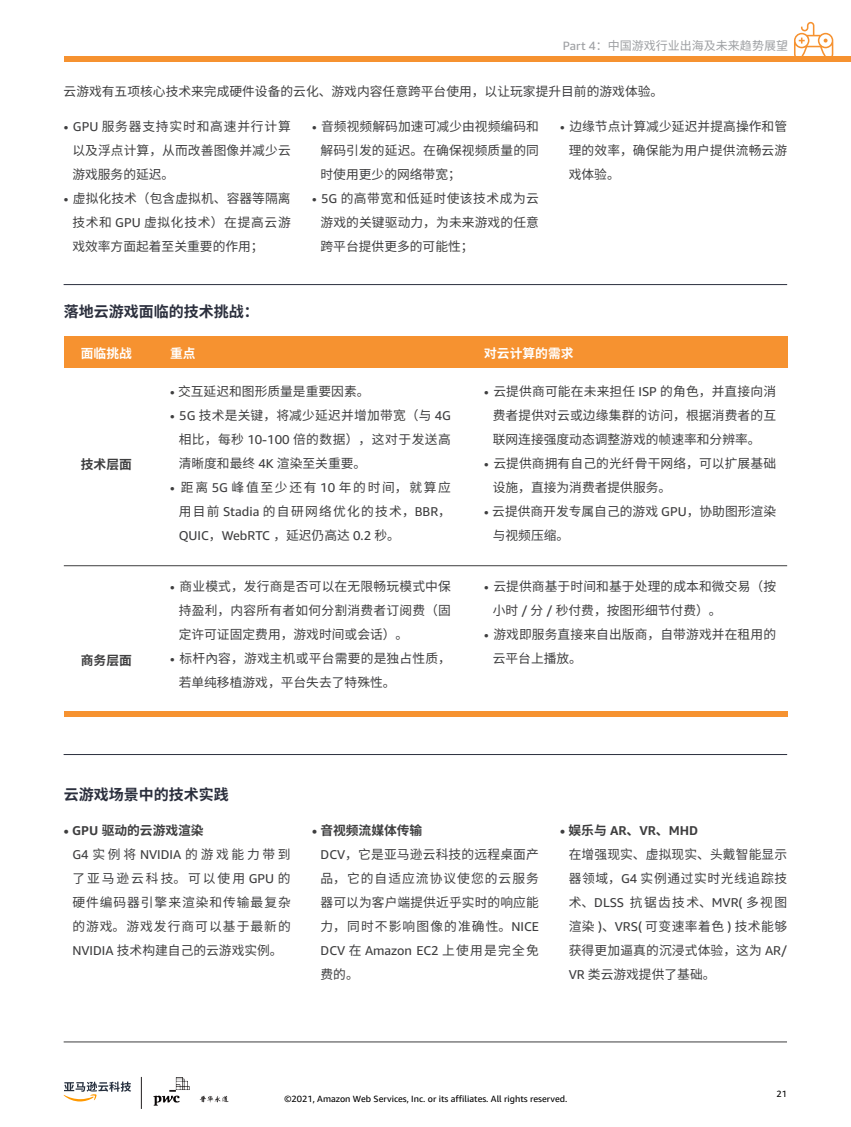
<style>
.page{position:relative;width:851px;height:1127px;background:#fff}
.page>*{position:absolute;margin:0;border:0;box-sizing:border-box;transform-origin:0 0}
.t1{font:700 15px "Source Han Sans CN";color:#2b2f3d}
.t2{font:12.75px/24px "Source Han Sans CN";letter-spacing:.01em;color:#3e3e3f;text-align:justify}
.t3{font:12.75px/24px "Source Han Sans CN";letter-spacing:.08em;color:#3e3e3f}
.t4{font:12.75px/24px "Source Han Sans CN";letter-spacing:.115em;color:#3e3e3f;text-align:right}
.t5{font:12.75px "Amazon Ember";color:#3e3e3f}
.t6{font:700 12.75px "Source Han Sans CN";color:#fff}
.t7{font:700 12.75px "Amazon Ember";color:#3e3e3f}
.t8{font:700 12.75px "Source Han Sans CN";color:#3e3e3f}
.t9{font:12px "Source Han Sans CN";color:#9d9fa2}
.t10{font:9px "Amazon Ember";color:#000}
.s1{font-family:"Amazon Ember"}
.s2{font-family:"Source Han Sans CN"}
.s3{font-family:"Amazon Ember";font-weight:700}
.s4{font-weight:700}
</style>
<div class="page">
<div style="left:64px;top:57px;width:786px;height:5px;background:#f69230"></div>
<svg style="left:63px;top:1081px;width:68px;height:20px"></svg>
<hr style="left:141px;top:1077px;width:1px;height:32px;background:#231f20">
<img style="left:153px;top:1077px;width:75px;height:28px">
<hr style="left:64px;top:1041px;width:722px;height:1px;background:#3e3e3f">
<svg style="left:793px;top:22px;width:40px;height:35px"></svg>
<div style="left:64px;top:336px;width:723px;height:32px;background:#f69230"></div>
<div style="left:64px;top:711px;width:723px;height:5px;background:#f69230"></div>
<hr style="left:64px;top:565px;width:723px;height:1px;background:#3e3e3f">
<hr style="left:64px;top:284px;width:723px;height:1px;background:#2b2f3d">
<hr style="left:64px;top:754px;width:723px;height:1px;background:#2b2f3d">
<p class="t9" style="left:562px;top:39px;width:227px"><span class="s1">Part 4</span>：中国游戏行业出海及未来趋势展望</p>
<p class="t2" style="left:64px;top:80px;width:601px">云游戏有五项核心技术来完成硬件设备的云化、游戏内容任意跨平台使用，以让玩家提升目前的游戏体验。</p>
<p class="t2" style="left:72px;top:115px;width:220px;text-indent:-9px"><span class="s1">• GPU</span> 服务器支持实时和高速并行计算以及浮点计算，从而改善图像并减少云游戏服务的延迟。</p>
<p class="t2" style="left:72px;top:187px;width:220px;text-indent:-9px"><span class="s1">•</span> 虚拟化技术（包含虚拟机、容器等隔离技术和 <span class="s1">GPU</span> 虚拟化技术）在提高云游戏效率方面起着至关重要的作用；</p>
<p class="t1" style="left:64px;top:303px;width:196px">落地云游戏面临的技术挑战：</p>
<p class="t2" style="left:320px;top:115px;width:220px;text-indent:-9px"><span class="s1">•</span> 音频视频解码加速可减少由视频编码和解码引发的延迟。在确保视频质量的同时使用更少的网络带宽；</p>
<p class="t2" style="left:320px;top:187px;width:220px;text-indent:-9px"><span class="s1">• 5G</span> 的高带宽和低延时使该技术成为云游戏的关键驱动力，为未来游戏的任意跨平台提供更多的可能性；</p>
<p class="t2" style="left:568px;top:115px;width:220px;text-indent:-9px"><span class="s1">•</span> 边缘节点计算减少延迟并提高操作和管理的效率，确保能为用户提供流畅云游戏体验。</p>
<p class="t6" style="left:81px;top:346px;width:52px">面临挑战</p>
<p class="t6" style="left:170px;top:346px;width:27px">重点</p>
<p class="t6" style="left:484px;top:346px;width:91px">对云计算的需求</p>
<p class="t8" style="left:81px;top:457px;width:52px">技术层面</p>
<p class="t8" style="left:81px;top:653px;width:52px">商务层面</p>
<p class="t2" style="left:170px;top:379px;width:201px"><span class="s1">•</span> 交互延迟和图形质量是重要因素。</p>
<p class="t2" style="left:179px;top:403px;width:274px;text-indent:-9px"><span class="s1">• 5G</span> 技术是关键，将减少延迟并增加带宽（与 <span class="s1">4G</span>相比，每秒 <span class="s1">10-100</span> 倍的数据），这对于发送高清晰度和最终 <span class="s1">4K</span> 渲染至关重要。</p>
<p class="t4" style="left:170px;top:475px;width:282px"><span class="s1">•</span> 距离 <span class="s1">5G</span> 峰值至少还有 <span class="s1">10</span> 年的时间，就算应用目前 <span class="s1">Stadia</span> 的自研网络优化的技术，<span class="s1">BBR</span>，</p>
<p class="t5" style="left:179px;top:527px;width:223px">QUIC<span class="s2">，</span>WebRTC <span class="s2">，延迟仍高达</span> 0.2 <span class="s2">秒。</span></p>
<p class="t2" style="left:179px;top:574px;width:274px;text-indent:-9px"><span class="s1">•</span> 商业模式，发行商是否可以在无限畅玩模式中保持盈利，内容所有者如何分割消费者订阅费（固定许可证固定费用，游戏时间或会话）。</p>
<p class="t2" style="left:179px;top:646px;width:274px;text-indent:-9px"><span class="s1">•</span> 标杆內容，游戏主机或平台需要的是独占性质，若单纯移植游戏，平台失去了特殊性。</p>
<p class="t2" style="left:492px;top:379px;width:285px;text-indent:-9px"><span class="s1">•</span> 云提供商可能在未来担任 <span class="s1">ISP</span> 的角色，并直接向消费者提供对云或边缘集群的访问，根据消费者的互联网连接强度动态调整游戏的帧速率和分辨率。</p>
<p class="t2" style="left:492px;top:451px;width:285px;text-indent:-9px"><span class="s1">•</span> 云提供商拥有自己的光纤骨干网络，可以扩展基础设施，直接为消费者提供服务。</p>
<p class="t2" style="left:492px;top:499px;width:285px;text-indent:-9px"><span class="s1">•</span> 云提供商开发专属自己的游戏 <span class="s1">GPU</span>，协助图形渲染与视频压缩。</p>
<p class="t2" style="left:492px;top:574px;width:285px;text-indent:-9px"><span class="s1">•</span> 云提供商基于时间和基于处理的成本和微交易（按小时 <span class="s1">/</span> 分 <span class="s1">/</span> 秒付费，按图形细节付费）。</p>
<p class="t2" style="left:492px;top:622px;width:285px;text-indent:-9px"><span class="s1">•</span> 游戏即服务直接来自出版商，自带游戏并在租用的云平台上播放。</p>
<p class="t1" style="left:64px;top:786px;width:166px">云游戏场景中的技术实践</p>
<p class="t3" style="left:72px;top:818px;width:220px;text-indent:-9px"><span class="s3">• GPU</span> <span class="s4">驱动的云游戏渲染<br></span><span class="s1">G4</span>实例将<span class="s1">NVIDIA</span>的游戏能力带到了亚马逊云科技。可以使用 <span class="s1">GPU</span> 的硬件编码器引擎来渲染和传输最复杂的游戏。游戏发行商可以基于最新的<br><span class="s1">NVIDIA</span> 技术构建自己的云游戏实例。</p>
<p class="t2" style="left:320px;top:818px;width:220px;text-align:left;text-indent:-9px"><span class="s3">•</span> <span class="s4">音视频流媒体传输<br></span><span class="s1">DCV</span>，它是亚马逊云科技的远程桌面产品，它的自适应流协议使您的云服务器可以为客户端提供近乎实时的响应能力，同时不影响图像的准确性。<span class="s1">NICE</span></p>
<p class="t5" style="left:320px;top:942px;width:220px">DCV <span class="s2">在</span> Amazon EC2 <span class="s2">上使用是完全免</span></p>
<p class="t2" style="left:320px;top:962px;width:40px">费的。</p>
<p class="t7" style="left:560px;top:822px;width:139px">• <span class="s2">娱乐与</span> AR<span class="s2">、</span>VR<span class="s2">、</span>MHD</p>
<p class="t2" style="left:568px;top:842px;width:220px">在增强现实、虚拟现实、头戴智能显示器领域，<span class="s1">G4</span> 实例通过实时光线追踪技术、<span class="s1">DLSS</span> 抗锯齿技术、<span class="s1">MVR(</span> 多视图渲染 <span class="s1">)</span>、<span class="s1">VRS(</span> 可变速率着色 <span class="s1">)</span> 技术能够获得更加逼真的沉浸式体验，这为 <span class="s1">AR/ VR</span> 类云游戏提供了基础。</p>
<p class="t10" style="left:284px;top:1093px;width:284px">©2021, Amazon Web Services, Inc. or its affiliates. All rights reserved.</p>
<p class="t10" style="left:776px;top:1088px;width:12px">21</p>
</div>
